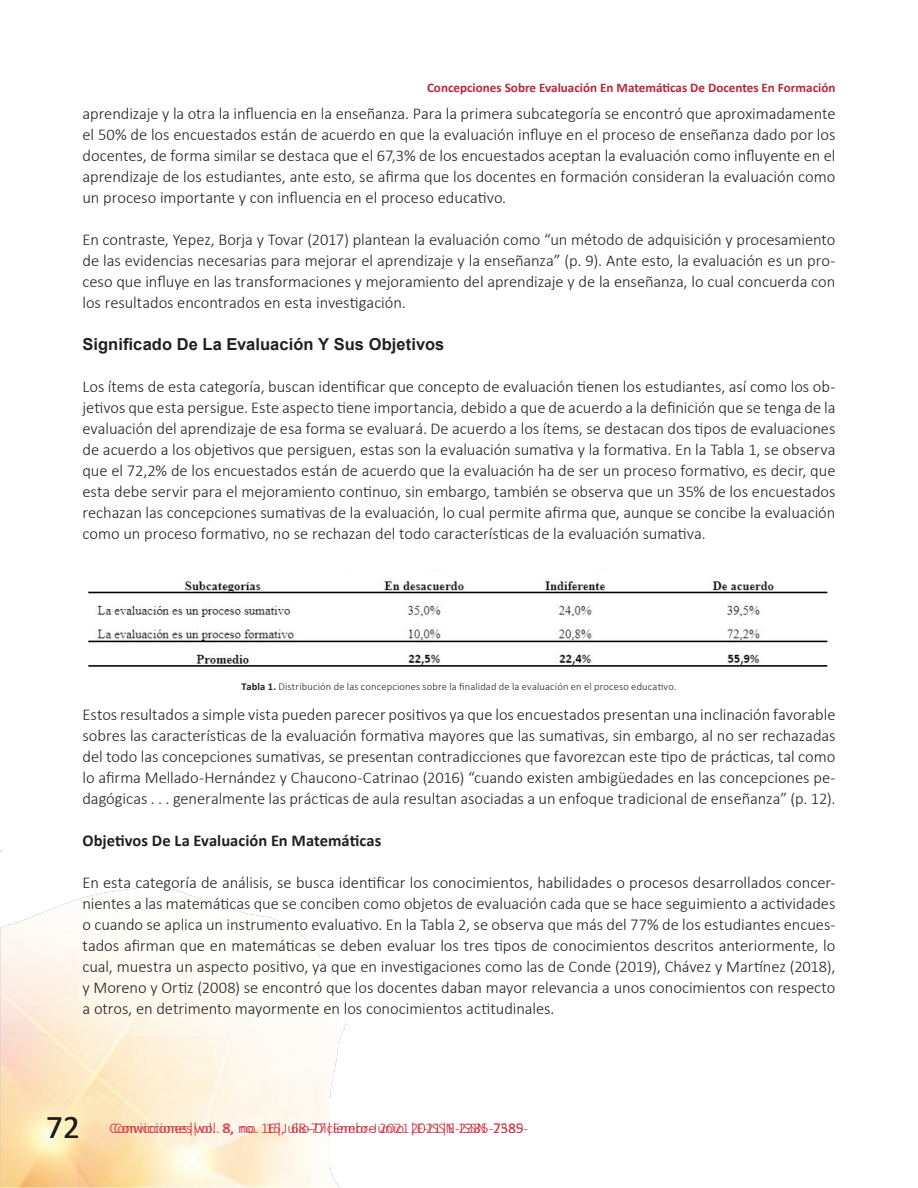
<style>
.page{position:relative;width:918px;height:1188px;background:#fff}
.page>*{position:absolute;margin:0;border:0;box-sizing:border-box;transform-origin:0 0}
.t1{font:300 16.5px/21px "Calibri";letter-spacing:-.005em;color:#231f20;text-align:justify}
.Sub2{font:700 16.5px "Arial";letter-spacing:.005em;color:#231f20}
.t2{font:700 16.5px "Calibri";color:#231f20}
.t3{font:300 15px "Calibri";color:#cd2d3f}
.t4{font:700 13.05px "Calibri";color:#b5283e}
.t5{font:300 10.5px "Calibri";letter-spacing:.015em;color:#231f20}
.s1{font-weight:700}
.s2{font-weight:400;font-size:33px;color:#231f20}
</style>
<div class="page">
<img style="left:0;top:850px;width:346px;height:338px">
<img style="left:88px;top:581px;width:740px;height:86px">
<p class="t4" style="left:427px;top:78px;width:410px">Concepciones Sobre Evaluación En Matemáticas De Docentes En Formación</p>
<p class="t1" style="left:82px;top:103px;width:754px">aprendizaje y la otra la influencia en la enseñanza. Para la primera subcategoría se encontró que aproximadamente el 50% de los encuestados están de acuerdo en que la evaluación influye en el proceso de enseñanza dado por los docentes, de forma similar se destaca que el 67,3% de los encuestados aceptan la evaluación como influyente en el aprendizaje de los estudiantes, ante esto, se afirma que los docentes en formación consideran la evaluación como un proceso importante y con influencia en el proceso educativo.</p>
<p class="t1" style="left:82px;top:229px;width:754px">En contraste, Yepez, Borja y Tovar (2017) plantean la evaluación como “un método de adquisición y procesamiento de las evidencias necesarias para mejorar el aprendizaje y la enseñanza” (p. 9). Ante esto, la evaluación es un pro&shy;ceso que influye en las transformaciones y mejoramiento del aprendizaje y de la enseñanza, lo cual concuerda con los resultados encontrados en esta investigación.</p>
<p class="Sub2" style="left:82px;top:332px;width:363px">Significado De La Evaluación Y Sus Objetivos</p>
<p class="t1" style="left:82px;top:376px;width:754px">Los ítems de esta categoría, buscan identificar que concepto de evaluación tienen los estudiantes, así como los ob&shy;jetivos que esta persigue. Este aspecto tiene importancia, debido a que de acuerdo a la definición que se tenga de la evaluación del aprendizaje de esa forma se evaluará. De acuerdo a los ítems, se destacan dos tipos de evaluaciones de acuerdo a los objetivos que persiguen, estas son la evaluación sumativa y la formativa. En la Tabla 1, se observa que el 72,2% de los encuestados están de acuerdo que la evaluación ha de ser un proceso formativo, es decir, que esta debe servir para el mejoramiento continuo, sin embargo, también se observa que un 35% de los encuestados rechazan las concepciones sumativas de la evaluación, lo cual permite afirma que, aunque se concibe la evaluación como un proceso formativo, no se rechazan del todo características de la evaluación sumativa.</p>
<p class="t5" style="left:242px;top:680px;width:436px"><span class="s1">Tabla 1.</span> Distribución de las concepciones sobre la finalidad de la evaluación en el proceso educativo.</p>
<p class="t1" style="left:82px;top:704px;width:754px">Estos resultados a simple vista pueden parecer positivos ya que los encuestados presentan una inclinación favorable sobres las características de la evaluación formativa mayores que las sumativas, sin embargo, al no ser rechazadas del todo las concepciones sumativas, se presentan contradicciones que favorezcan este tipo de prácticas, tal como lo afirma Mellado-Hernández y Chaucono-Catrinao (2016) “cuando existen ambigüedades en las concepciones pe&shy;dagógicas . . . generalmente las prácticas de aula resultan asociadas a un enfoque tradicional de enseñanza” (p. 12).</p>
<p class="t2" style="left:82px;top:829px;width:300px">Objetivos De La Evaluación En Matemáticas</p>
<p class="t1" style="left:82px;top:872px;width:754px">En esta categoría de análisis, se busca identificar los conocimientos, habilidades o procesos desarrollados concer&shy;nientes a las matemáticas que se conciben como objetos de evaluación cada que se hace seguimiento a actividades o cuando se aplica un instrumento evaluativo. En la Tabla 2, se observa que más del 77% de los estudiantes encues&shy;tados afirman que en matemáticas se deben evaluar los tres tipos de conocimientos descritos anteriormente, lo cual, muestra un aspecto positivo, ya que en investigaciones como las de Conde (2019), Chávez y Martínez (2018), y Moreno y Ortiz (2008) se encontró que los docentes daban mayor relevancia a unos conocimientos con respecto a otros, en detrimento mayormente en los conocimientos actitudinales.</p>
<p class="t3" style="left:46px;top:1119px;width:171px"><span class="s2">72</span> Convicciones|vol.</p>
<p class="t3" style="left:240px;top:1119px;width:289px">no. 15, 68-77|Enero-Junio 2021|E-ISSN 23 5-</p>
<p class="t3" style="left:114px;top:1119px;width:412px">Convicciones|vol. 8, no. 16|Julio-Diciembre 2021|E-ISSN 2385-7589</p>
</div>
